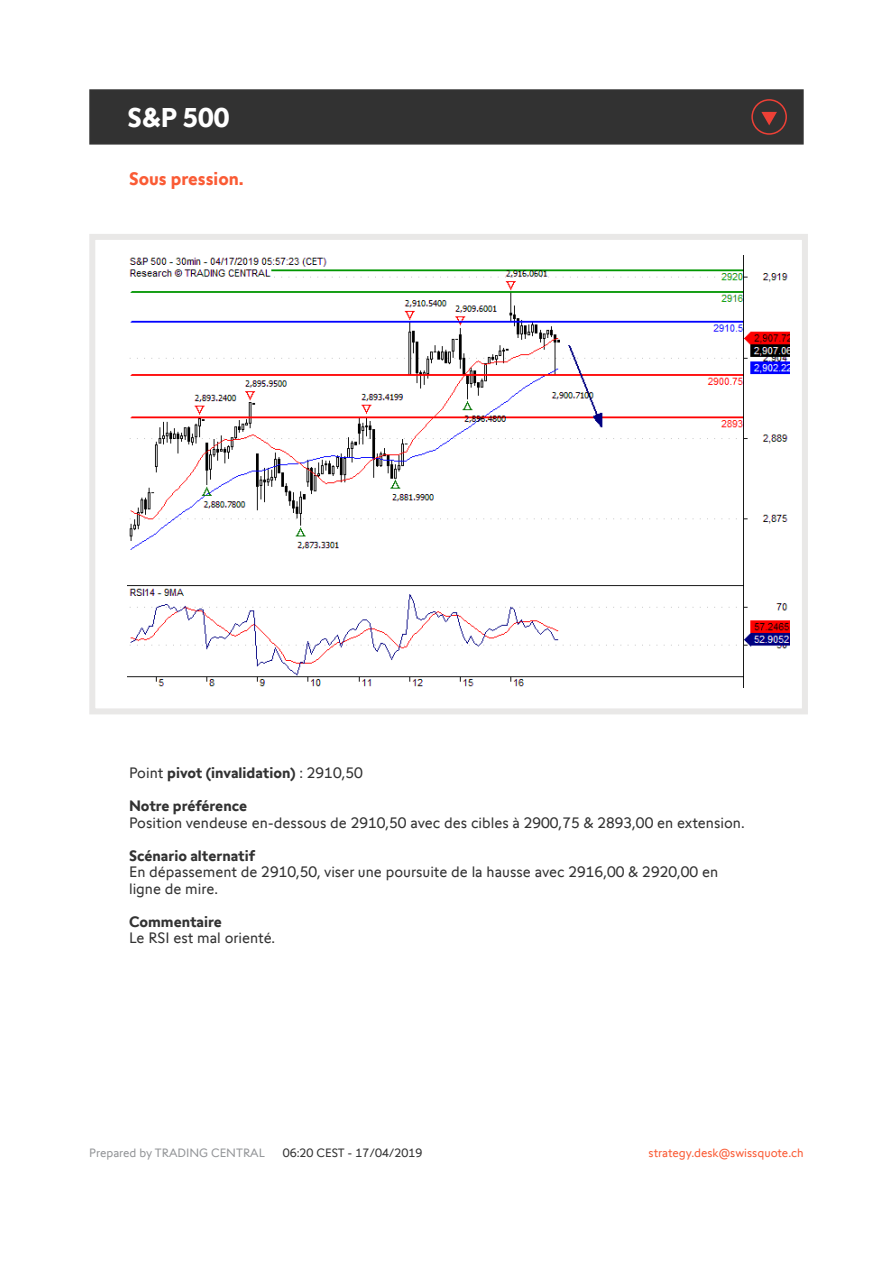
<style>
.page{position:relative;width:893px;height:1263px;background:#fff}
.page>*{position:absolute;margin:0;border:0;box-sizing:border-box;transform-origin:0 0}
.t1{font:700 27px "Swissquote CT";color:#fff}
.t2{font:700 18px "Swissquote CT";color:#fa5b35}
.t3{font:15px/16.5px "Swissquote CT";color:#323232}
.t4{font:700 15px "Swissquote CT";color:#323232}
.t5{font:12px "Swissquote CT";color:#fa5b35}
.t6{font:12px "Swissquote CT";color:#939598}
.t7{font:12px "Swissquote CT";color:#323232}
.s1{font-weight:400}
</style>
<div class="page">
<div style="left:89px;top:234px;width:719px;height:480px;border:6px solid #e9e8e7"></div>
<div style="left:89px;top:89px;width:715px;height:56px;background:#323232;border:2px solid #323232"></div>
<img style="left:128px;top:255px;width:661px;height:432px">
<svg style="left:751px;top:99px;width:36px;height:36px"></svg>
<h1 class="t1" style="left:128px;top:101px;width:103px">S&amp;P 500</h1>
<p class="t2" style="left:129px;top:168px;width:116px">Sous pression.</p>
<p class="t4" style="left:129px;top:764px;width:235px"><span class="s1">Point</span> pivot (invalidation) <span class="s1">: 2910,50</span></p>
<p class="t4" style="left:129px;top:797px;width:120px">Notre préférence</p>
<p class="t3" style="left:129px;top:814px;width:617px">Position vendeuse en-dessous de 2910,50 avec des cibles à 2900,75 &amp; 2893,00 en extension.</p>
<p class="t4" style="left:129px;top:846px;width:127px">Scénario alternatif</p>
<p class="t3" style="left:129px;top:864px;width:591px">En dépassement de 2910,50, viser une poursuite de la hausse avec 2916,00 &amp; 2920,00 en ligne de mire.</p>
<p class="t4" style="left:129px;top:912px;width:94px">Commentaire</p>
<p class="t3" style="left:129px;top:930px;width:148px">Le RSI est mal orienté.</p>
<p class="t6" style="left:89px;top:1145px;width:177px">Prepared by TRADING CENTRAL</p>
<p class="t7" style="left:283px;top:1145px;width:141px">06:20 CEST - 17/04/2019</p>
<p class="t5" style="left:649px;top:1145px;width:157px">strategy.desk@swissquote.ch</p>
</div>
